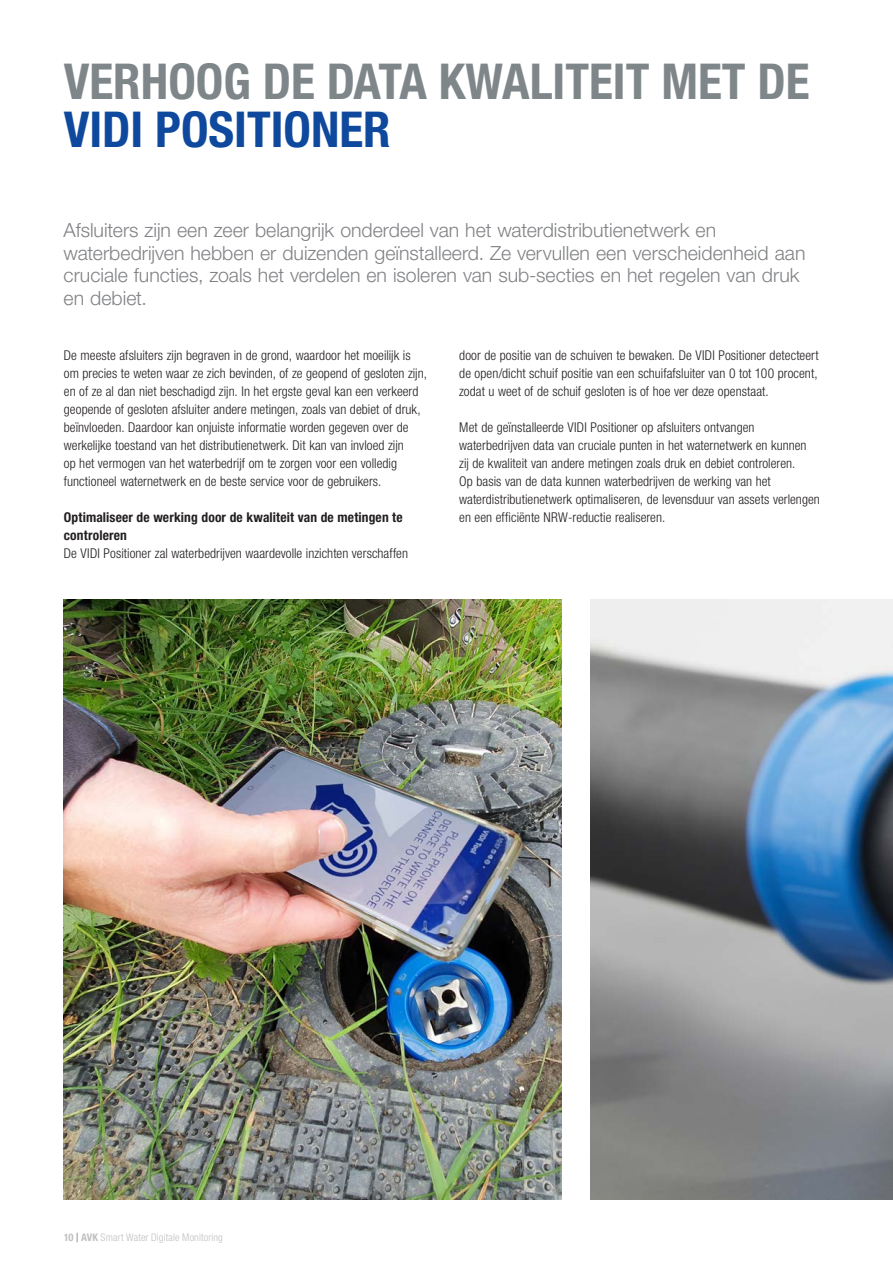
<style>
.page{position:relative;width:893px;height:1263px;background:#fff}
.page>*{position:absolute;margin:0;border:0;box-sizing:border-box;transform-origin:0 0}
.HEADLINE_39_36{font:700 condensed 49.5px/48px "Helvetica Neue LT Pro";color:#7f868a}
.INTRO_TEXT{font:300 19.5px/22.5px "Helvetica Neue LT Pro";color:#808285}
.BODY{font:300 condensed 13.5px/18px "Helvetica Neue LT Pro";letter-spacing:.005em;color:#231f20}
.BODY-2{font:700 condensed 13.5px/18px "Helvetica Neue LT Pro";letter-spacing:.01em;color:#231f20}
.t1{font:300 condensed 10.5px "Helvetica Neue LT Pro";letter-spacing:.01em;color:#c0c0c0}
.s1{color:#0f499d}
.s2{font-weight:700}
.s3{font-family:"Times New Roman";font-weight:700;font-stretch:normal;color:#6c6d70}
</style>
<div class="page">
<img style="left:591px;top:600px;width:302px;height:599px">
<img style="left:64px;top:600px;width:497px;height:599px">
<p class="HEADLINE_39_36" style="left:64px;top:57px;width:747px">VERHOOG DE DATA KWALITEIT MET DE<br><span class="s1">VIDI POSITIONER</span></p>
<p class="INTRO_TEXT" style="left:64px;top:219px;width:743px">Afsluiters zijn een zeer belangrijk onderdeel van het waterdistributienetwerk en waterbedrijven hebben er duizenden geïnstalleerd. Ze vervullen een verscheidenheid aan cruciale functies, zoals het verdelen en isoleren van sub-secties en het regelen van druk en debiet.</p>
<p class="BODY" style="left:64px;top:346px;width:365px">De meeste afsluiters zijn begraven in de grond, waardoor het moeilijk is om precies te weten waar ze zich bevinden, of ze geopend of gesloten zijn, en of ze al dan niet beschadigd zijn. In het ergste geval kan een verkeerd geopende of gesloten afsluiter andere metingen, zoals van debiet of druk, beïnvloeden. Daardoor kan onjuiste informatie worden gegeven over de werkelijke toestand van het distributienetwerk. Dit kan van invloed zijn<br>op het vermogen van het waterbedrijf om te zorgen voor een volledig functioneel waternetwerk en de beste service voor de gebruikers.</p>
<p class="BODY-2" style="left:64px;top:508px;width:340px">Optimaliseer de werking door de kwaliteit van de metingen te controleren</p>
<p class="BODY" style="left:64px;top:544px;width:346px">De VIDI Positioner zal waterbedrijven waardevolle inzichten verschaffen</p>
<p class="BODY" style="left:459px;top:346px;width:361px;text-align:justify">door de positie van de schuiven te bewaken. De VIDI Positioner detecteert de open/dicht schuif positie van een schuifafsluiter van 0 tot 100 procent, zodat u weet of de schuif gesloten is of hoe ver deze openstaat.</p>
<p class="BODY" style="left:459px;top:418px;width:362px">Met de geïnstalleerde VIDI Positioner op afsluiters ontvangen waterbedrijven data van cruciale punten in het waternetwerk en kunnen<br>zij de kwaliteit van andere metingen zoals druk en debiet controleren.<br>Op basis van de data kunnen waterbedrijven de werking van het waterdistributienetwerk optimaliseren, de levensduur van assets verlengen en een efficiënte NRW-reductie realiseren.</p>
<p class="t1" style="left:64px;top:1231px;width:161px"><span class="s2">10</span> <span class="s3">|</span> <span class="s2">AVK</span> Smart Water Digitale Monitoring</p>
</div>
